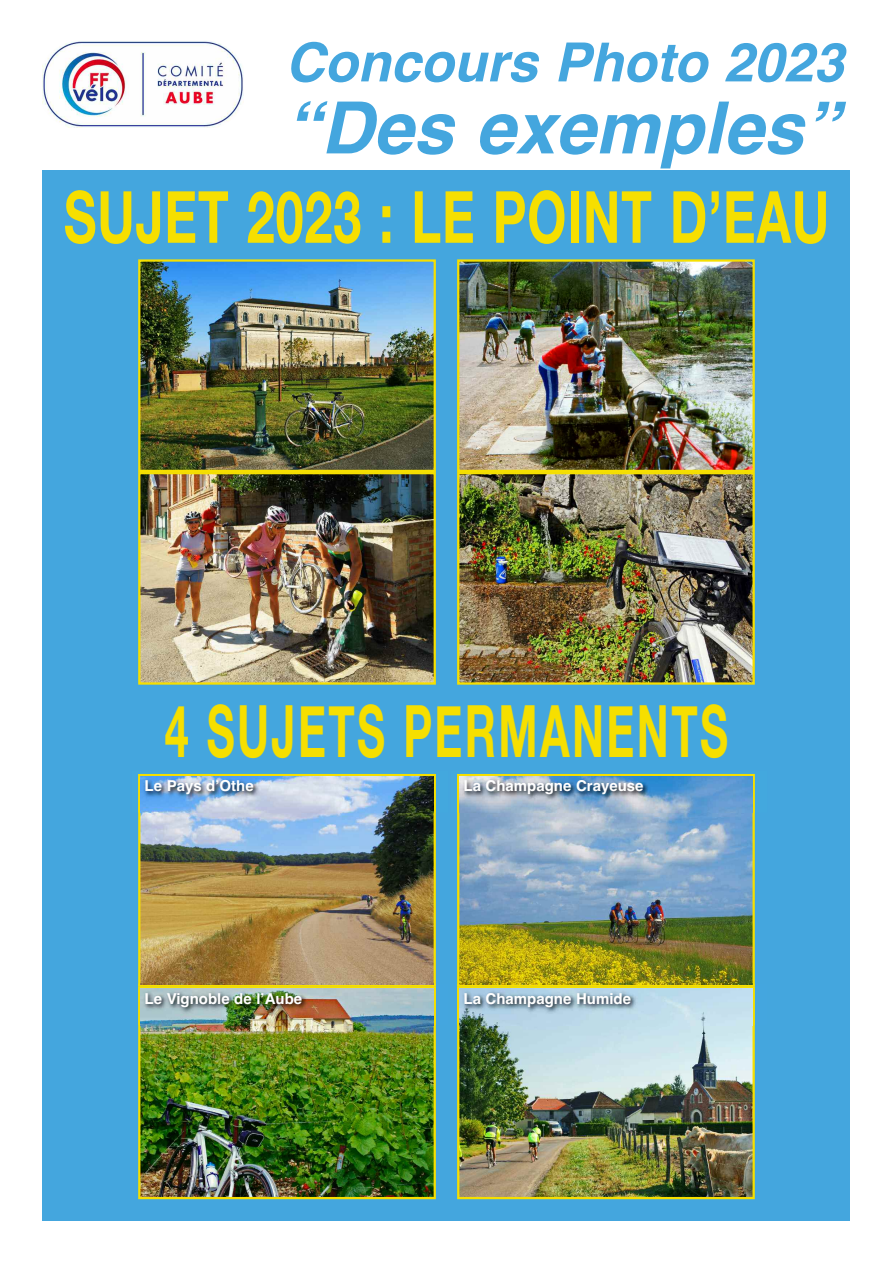
<style>
.page{position:relative;width:893px;height:1263px;background:#fff}
.page>*{position:absolute;margin:0;border:0;box-sizing:border-box;transform-origin:0 0}
.t1{font:700 72px "Helvetica Neue";letter-spacing:.015em;color:#f6df00;scale:.7 1}
.t2{font:700 72px "Helvetica Neue";letter-spacing:.055em;color:#f6df00;scale:.6 1}
.t3{font:italic 700 72px "Helvetica";color:#44a6de}
.t4{font:italic 700 54px "Helvetica";color:#44a6de}
.t5{font:700 15px "Helvetica";color:#fff}
</style>
<div class="page">
<img style="left:43px;top:41px;width:201px;height:86px">
<div style="left:43px;top:170px;width:807px;height:1050px;background:#44a6de"></div>
<img style="left:141px;top:262px;width:292px;height:207px">
<div style="left:138px;top:259px;width:298px;height:213px;border:2px solid #f6df00"></div>
<img style="left:460px;top:262px;width:292px;height:207px">
<div style="left:457px;top:259px;width:298px;height:213px;border:2px solid #f6df00"></div>
<img style="left:141px;top:475px;width:292px;height:207px">
<div style="left:138px;top:472px;width:298px;height:213px;border:2px solid #f6df00"></div>
<img style="left:460px;top:475px;width:292px;height:207px">
<div style="left:457px;top:472px;width:298px;height:213px;border:2px solid #f6df00"></div>
<img style="left:141px;top:813px;width:292px;height:170px">
<img style="left:460px;top:813px;width:292px;height:170px">
<img style="left:141px;top:1025px;width:292px;height:171px">
<div style="left:138px;top:986px;width:298px;height:213px;border:2px solid #f6df00"></div>
<img style="left:460px;top:1025px;width:292px;height:171px">
<div style="left:457px;top:986px;width:298px;height:213px;border:2px solid #f6df00"></div>
<img style="left:138px;top:774px;width:298px;height:39px">
<img style="left:140px;top:776px;width:294px;height:37px">
<img style="left:457px;top:774px;width:298px;height:39px">
<img style="left:459px;top:776px;width:293px;height:37px">
<img style="left:138px;top:983px;width:298px;height:42px">
<img style="left:140px;top:989px;width:294px;height:36px">
<img style="left:457px;top:983px;width:298px;height:42px">
<img style="left:459px;top:989px;width:293px;height:36px">
<h2 class="t4" style="left:285px;top:31px;width:560px">Concours Photo 2023</h2>
<h1 class="t3" style="left:285px;top:86px;width:556px">“Des exemples”</h1>
<h1 class="t1" style="left:64px;top:173px;width:1095px">SUJET 2023 : LE POINT d’EAU</h1>
<h1 class="t2" style="left:165px;top:687px;width:940px">4 SUJETS PERMANENTS</h1>
<p class="t5" style="left:145px;top:777px;width:111px">Le Pays d’Othe</p>
<p class="t5" style="left:463px;top:777px;width:182px">La Champagne Crayeuse</p>
<p class="t5" style="left:145px;top:990px;width:159px">Le Vignoble de l’Aube</p>
<p class="t5" style="left:463px;top:990px;width:169px">La Champagne Humide</p>
</div>
